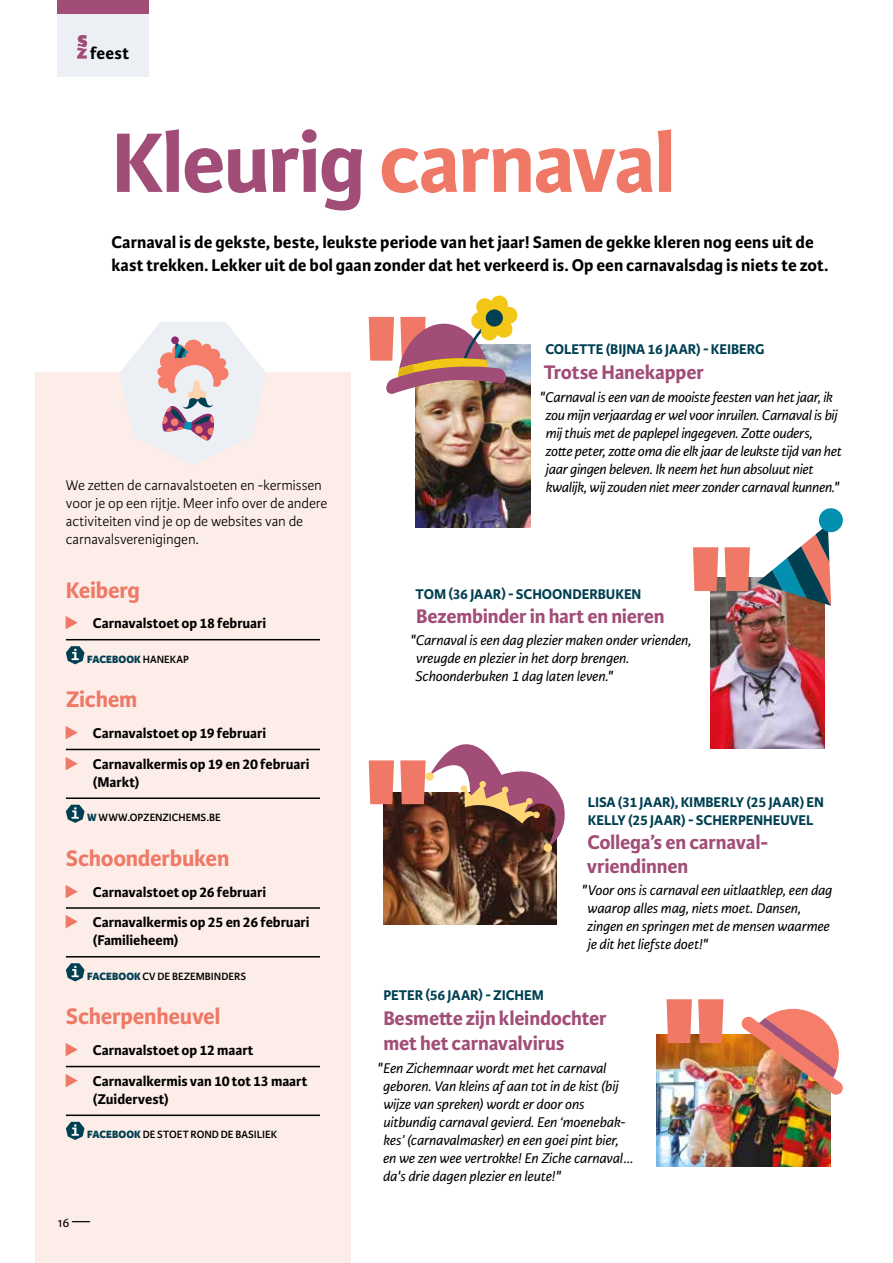
<style>
.page{position:relative;width:893px;height:1263px;background:#fff}
.page>*{position:absolute;margin:0;border:0;box-sizing:border-box;transform-origin:0 0}
.t1{font:700 90px "Karmina Sans";letter-spacing:-.02em;color:#ef7966}
.t2{font:700 24px "Karmina Sans";letter-spacing:-.01em;color:#ef7966}
.t3{font:700 21px/24px "Karmina Sans";letter-spacing:-.01em;color:#a14d78}
.t4{font:700 18px/22.5px "Karmina Sans";color:#000}
.t5{font:italic 15px/18px "Karmina Sans";letter-spacing:-.01em;color:#000}
.t6{font:700 15px/30.8px "Karmina Sans";letter-spacing:-.005em;color:#000}
.t7{font:700 15px/18px "Karmina Sans";color:#004052}
.t8{font:300 15px/18px "Karmina Sans";letter-spacing:-.01em;color:#000}
.t9{font:13.5px "Karmina Sans";color:#000}
.t10{font:600 11.25px "Karmina Sans";letter-spacing:.005em;color:#000}
.t11{font:800 11.25px "Karmina Sans";letter-spacing:.005em;color:#004052}
.s1{color:#a14d78}
.s2{font-weight:600;color:#000}
.s3{font-weight:800;color:#004052}
.s4{font-family:"Karmina";font-size:18px}
</style>
<div class="page">
<div style="left:35px;top:373px;width:316px;height:890px;background:#fdede8"></div>
<img style="left:415px;top:345px;width:115px;height:182px">
<hr style="left:66px;top:639px;width:254px;height:1px;background:#000">
<hr style="left:66px;top:749px;width:254px;height:1px;background:#000">
<hr style="left:66px;top:797px;width:254px;height:2px;background:#000">
<hr style="left:66px;top:907px;width:254px;height:2px;background:#000">
<hr style="left:66px;top:956px;width:254px;height:1px;background:#000">
<hr style="left:66px;top:1066px;width:254px;height:1px;background:#000">
<hr style="left:66px;top:1114px;width:254px;height:2px;background:#000">
<svg style="left:66px;top:646px;width:19px;height:18px"></svg>
<svg style="left:66px;top:805px;width:19px;height:18px"></svg>
<svg style="left:66px;top:963px;width:19px;height:18px"></svg>
<svg style="left:66px;top:1122px;width:19px;height:18px"></svg>
<img style="left:384px;top:852px;width:173px;height:72px">
<svg style="left:369px;top:744px;width:196px;height:108px"></svg>
<img style="left:710px;top:578px;width:115px;height:170px">
<svg style="left:693px;top:547px;width:57px;height:44px;background:#e88676"></svg>
<svg style="left:757px;top:508px;width:86px;height:98px"></svg>
<img style="left:657px;top:1035px;width:173px;height:131px">
<svg style="left:667px;top:999px;width:56px;height:44px;background:#ed8774"></svg>
<img style="left:741px;top:1008px;width:102px;height:87px">
<div style="left:57px;top:14px;width:92px;height:62px;background:#ecf0f5"></div>
<svg style="left:77px;top:35px;width:10px;height:24px"></svg>
<div style="left:57px;top:0;width:92px;height:14px;background:#a14d78"></div>
<svg style="left:120px;top:322px;width:146px;height:143px"></svg>
<svg style="left:369px;top:295px;width:150px;height:100px"></svg>
<p class="t4" style="left:90px;top:42px;width:40px">feest</p>
<h1 class="t1" style="left:111px;top:111px;width:566px"><span class="s1">Kleurig</span> carnaval</h1>
<p class="t4" style="left:111px;top:232px;width:718px">Carnaval is de gekste, beste, leukste periode van het jaar! Samen de gekke kleren nog eens uit de kast trekken. Lekker uit de bol gaan zonder dat het verkeerd is. Op een carnavalsdag is niets te zot.</p>
<p class="t8" style="left:66px;top:477px;width:263px">We zetten de carnavalstoeten en -kermissen voor je op een rijtje. Meer info over de andere activiteiten vind je op de websites van de carnavalsverenigingen.</p>
<h2 class="t2" style="left:66px;top:576px;width:76px">Keiberg</h2>
<p class="t6" style="left:93px;top:608px;width:175px">Carnavalstoet op 18 februari</p>
<p class="t11" style="left:87px;top:653px;width:103px">FACEBOOK <span class="s2">HANEKAP</span></p>
<h2 class="t2" style="left:66px;top:686px;width:73px">Zichem</h2>
<p class="t6" style="left:93px;top:718px;width:218px">Carnavalstoet op 19 februari<br>Carnavalkermis op 19 en 20 februari</p>
<p class="t6" style="left:93px;top:767px;width:48px">(Markt)</p>
<p class="t10" style="left:87px;top:811px;width:135px"><span class="s3">W</span> WWW.OPZENZICHEMS.BE</p>
<h2 class="t2" style="left:66px;top:844px;width:165px">Schoonderbuken</h2>
<p class="t6" style="left:93px;top:877px;width:218px">Carnavalstoet op 26 februari<br>Carnavalkermis op 25 en 26 februari</p>
<p class="t6" style="left:93px;top:925px;width:87px">(Familieheem)</p>
<p class="t10" style="left:87px;top:970px;width:161px"><span class="s3">FACEBOOK</span> CV DE BEZEMBINDERS</p>
<h2 class="t2" style="left:66px;top:1003px;width:156px">Scherpenheuvel</h2>
<p class="t6" style="left:93px;top:1035px;width:216px">Carnavalstoet op 12 maart<br>Carnavalkermis van 10 tot 13 maart</p>
<p class="t6" style="left:93px;top:1084px;width:78px">(Zuidervest)</p>
<p class="t10" style="left:87px;top:1128px;width:191px"><span class="s3">FACEBOOK</span> DE STOET ROND DE BASILIEK</p>
<p class="t9" style="left:58px;top:1214px;width:34px">16<span class="s4">—</span></p>
<p class="t7" style="left:545px;top:341px;width:221px">COLETTE (BIJNA 16 JAAR) - KEIBERG</p>
<h3 class="t3" style="left:544px;top:361px;width:162px">Trotse Hanekapper</h3>
<p class="t5" style="left:545px;top:388px;width:298px;text-indent:-5px">"Carnaval is een van de mooiste feesten van het jaar, ik zou mijn verjaardag er wel voor inruilen. Carnaval is bij mij thuis met de paplepel ingegeven. Zotte ouders, zotte peter, zotte oma die elk jaar de leukste tijd van het jaar gingen beleven. Ik neem het hun absoluut niet kwalijk, wij zouden niet meer zonder carnaval kunnen."</p>
<p class="t7" style="left:416px;top:585px;width:227px">TOM (36 JAAR) - SCHOONDERBUKEN</p>
<h3 class="t3" style="left:416px;top:604px;width:250px">Bezembinder in hart en nieren</h3>
<p class="t5" style="left:415px;top:631px;width:278px;text-indent:-5px">"Carnaval is een dag plezier maken onder vrienden, vreugde en plezier in het dorp brengen.<br>Schoonderbuken 1 dag laten leven."</p>
<p class="t7" style="left:588px;top:793px;width:238px">LISA (31 JAAR), KIMBERLY (25 JAAR) EN<br>KELLY (25 JAAR) - SCHERPENHEUVEL</p>
<h3 class="t3" style="left:587px;top:830px;width:181px">Collega’s en carnaval&shy;vriendinnen</h3>
<p class="t5" style="left:587px;top:882px;width:247px;text-indent:-5px">"Voor ons is carnaval een uitlaatklep, een dag waarop alles mag, niets moet. Dansen, zingen en springen met de mensen waarmee je dit het liefste doet!"</p>
<p class="t7" style="left:384px;top:986px;width:162px">PETER (56 JAAR) - ZICHEM</p>
<h3 class="t3" style="left:383px;top:1006px;width:225px;line-height:25.2px">Besmette zijn kleindochter met het carnavalvirus</h3>
<p class="t5" style="left:383px;top:1059px;width:252px;text-indent:-6px">"Een Zichemnaar wordt met het carnaval geboren. Van kleins af aan tot in de kist (bij wijze van spreken) wordt er door ons uitbundig carnaval gevierd. Een ‘moenebak&shy;kes’ (carnavalmasker) en een goei pint bier, en we zen wee vertrokke! En Ziche carnaval… da's drie dagen plezier en leute!"</p>
</div>
